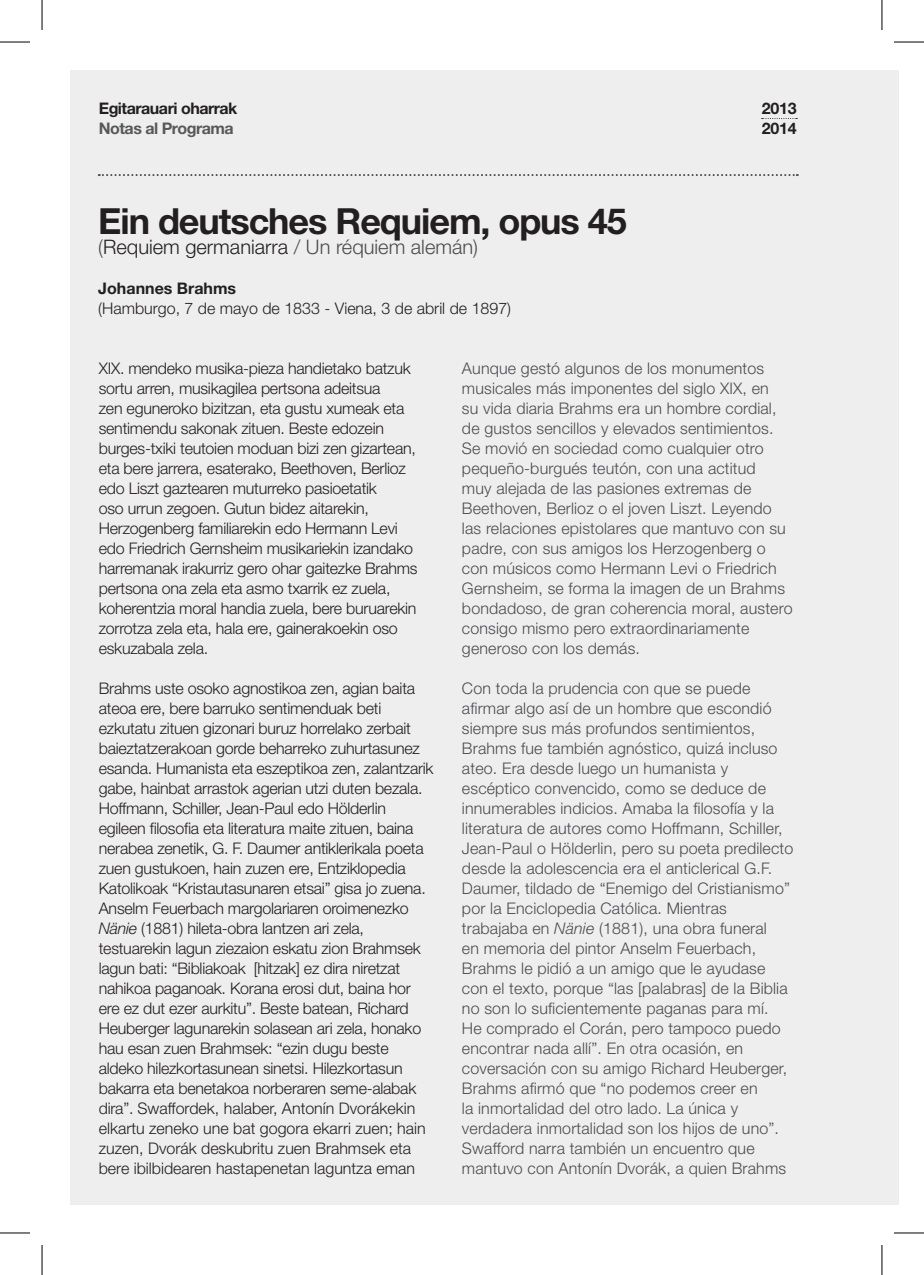
<style>
.page{position:relative;width:924px;height:1275px;background:#fff}
.page>*{position:absolute;margin:0;border:0;box-sizing:border-box;transform-origin:0 0}
.t1{font:700 36px "Helvetica Neue LT Std";letter-spacing:-.03em;color:#231f20}
.t2{font:300 20px "Helvetica Neue LT Std";color:#4b4c4d}
.t3{font:300 16px/20px "Helvetica Neue LT Std";letter-spacing:-.015em;color:#231f20}
.t4{font:300 16px/20px "Helvetica Neue LT Std";letter-spacing:.01em;color:#4b4c4d}
.t5{font:700 16px/20px "Helvetica Neue LT Std";letter-spacing:-.01em;color:#231f20}
.t6{font:700 16px "Helvetica Neue LT Std";letter-spacing:-.03em;color:#231f20}
.t7{font:700 16px "Helvetica Neue LT Std";letter-spacing:-.03em;color:#57585a}
.s1{color:#231f20}
.s2{font-style:italic}
</style>
<div class="page">
<div style="left:70px;top:70px;width:828px;height:1134px;background:#eeeeef"></div>
<svg style="left:99px;top:174px;width:698px;height:2px"></svg>
<svg style="left:761px;top:118px;width:36px;height:1px"></svg>
<hr style="left:0;top:42px;width:30px;height:1px;background:#000">
<hr style="left:893px;top:42px;width:30px;height:1px;background:#000">
<hr style="left:0;top:1232px;width:30px;height:1px;background:#000">
<hr style="left:893px;top:1232px;width:30px;height:1px;background:#000">
<hr style="left:42px;top:0;width:1px;height:30px;background:#000">
<hr style="left:42px;top:1245px;width:1px;height:30px;background:#000">
<hr style="left:881px;top:0;width:1px;height:30px;background:#000">
<hr style="left:881px;top:1245px;width:1px;height:30px;background:#000">
<p class="t6" style="left:99px;top:98px;width:140px">Egitarauari oharrak</p>
<p class="t7" style="left:99px;top:118px;width:136px">Notas al Programa</p>
<h1 class="t1" style="left:98px;top:199px;width:529px">Ein deutsches Requiem, opus 45</h1>
<p class="t2" style="left:98px;top:235px;width:381px">(<span class="s1">Requiem germaniarra</span> / Un réquiem alemán)</p>
<p class="t5" style="left:98px;top:278px;width:139px">Johannes Brahms</p>
<p class="t3" style="left:98px;top:298px;width:414px">(Hamburgo, 7 de mayo de 1833 - Viena, 3 de abril de 1897)</p>
<p class="t5" style="left:761px;top:98px;width:37px">2013<br>2014</p>
<p class="t3" style="left:99px;top:358px;width:320px">XIX. mendeko musika-pieza handietako batzuk sortu arren, musikagilea pertsona adeitsua<br>zen eguneroko bizitzan, eta gustu xumeak eta sentimendu sakonak zituen. Beste edozein burges-txiki teutoien moduan bizi zen gizartean, eta bere jarrera, esaterako, Beethoven, Berlioz edo Liszt gaztearen muturreko pasioetatik<br>oso urrun zegoen. Gutun bidez aitarekin, Herzogenberg familiarekin edo Hermann Levi edo Friedrich Gernsheim musikariekin izandako harremanak irakurriz gero ohar gaitezke Brahms pertsona ona zela eta asmo txarrik ez zuela, koherentzia moral handia zuela, bere buruarekin zorrotza zela eta, hala ere, gainerakoekin oso eskuzabala zela.</p>
<p class="t3" style="left:99px;top:678px;width:336px">Brahms uste osoko agnostikoa zen, agian baita ateoa ere, bere barruko sentimenduak beti ezkutatu zituen gizonari buruz horrelako zerbait baieztatzerakoan gorde beharreko zuhurtasunez esanda. Humanista eta eszeptikoa zen, zalantzarik gabe, hainbat arrastok agerian utzi duten bezala.<br>Hoffmann, Schiller, Jean-Paul edo Hölderlin egileen filosofia eta literatura maite zituen, baina nerabea zenetik, G. F. Daumer antiklerikala poeta zuen gustukoen, hain zuzen ere, Entziklopedia Katolikoak “Kristautasunaren etsai” gisa jo zuena.<br>Anselm Feuerbach margolariaren oroimenezko <span class="s2">Nänie</span> (1881) hileta-obra lantzen ari zela, testuarekin lagun ziezaion eskatu zion Brahmsek lagun bati: “Bibliakoak [hitzak] ez dira niretzat nahikoa paganoak. Korana erosi dut, baina hor ere ez dut ezer aurkitu”. Beste batean, Richard Heuberger lagunarekin solasean ari zela, honako hau esan zuen Brahmsek: “ezin dugu beste aldeko hilezkortasunean sinetsi. Hilezkortasun bakarra eta benetakoa norberaren seme-alabak dira”. Swaffordek, halaber, Antonín Dvorákekin elkartu zeneko une bat gogora ekarri zuen; hain zuzen, Dvorák deskubritu zuen Brahmsek eta bere ibilbidearen hastapenetan laguntza eman</p>
<p class="t4" style="left:462px;top:358px;width:332px">Aunque gestó algunos de los monumentos musicales más imponentes del siglo XIX, en<br>su vida diaria Brahms era un hombre cordial, de gustos sencillos y elevados sentimientos.<br>Se movió en sociedad como cualquier otro pequeño-burgués teutón, con una actitud<br>muy alejada de las pasiones extremas de Beethoven, Berlioz o el joven Liszt. Leyendo las relaciones epistolares que mantuvo con su padre, con sus amigos los Herzogenberg o con músicos como Hermann Levi o Friedrich Gernsheim, se forma la imagen de un Brahms bondadoso, de gran coherencia moral, austero consigo mismo pero extraordinariamente generoso con los demás.</p>
<p class="t4" style="left:462px;top:678px;width:333px">Con toda la prudencia con que se puede afirmar algo así de un hombre que escondió siempre sus más profundos sentimientos, Brahms fue también agnóstico, quizá incluso ateo. Era desde luego un humanista y escéptico convencido, como se deduce de innumerables indicios. Amaba la filosofía y la literatura de autores como Hoffmann, Schiller, Jean-Paul o Hölderlin, pero su poeta predilecto desde la adolescencia era el anticlerical G.F.<br>Daumer, tildado de “Enemigo del Cristianismo” por la Enciclopedia Católica. Mientras trabajaba en <span class="s2">Nänie</span> (1881), una obra funeral<br>en memoria del pintor Anselm Feuerbach, Brahms le pidió a un amigo que le ayudase con el texto, porque “las [palabras] de la Biblia no son lo suficientemente paganas para mí.<br>He comprado el Corán, pero tampoco puedo encontrar nada allí”. En otra ocasión, en coversación con su amigo Richard Heuberger, Brahms afirmó que “no podemos creer en<br>la inmortalidad del otro lado. La única y verdadera inmortalidad son los hijos de uno”.<br>Swafford narra también un encuentro que mantuvo con Antonín Dvorák, a quien Brahms</p>
</div>
